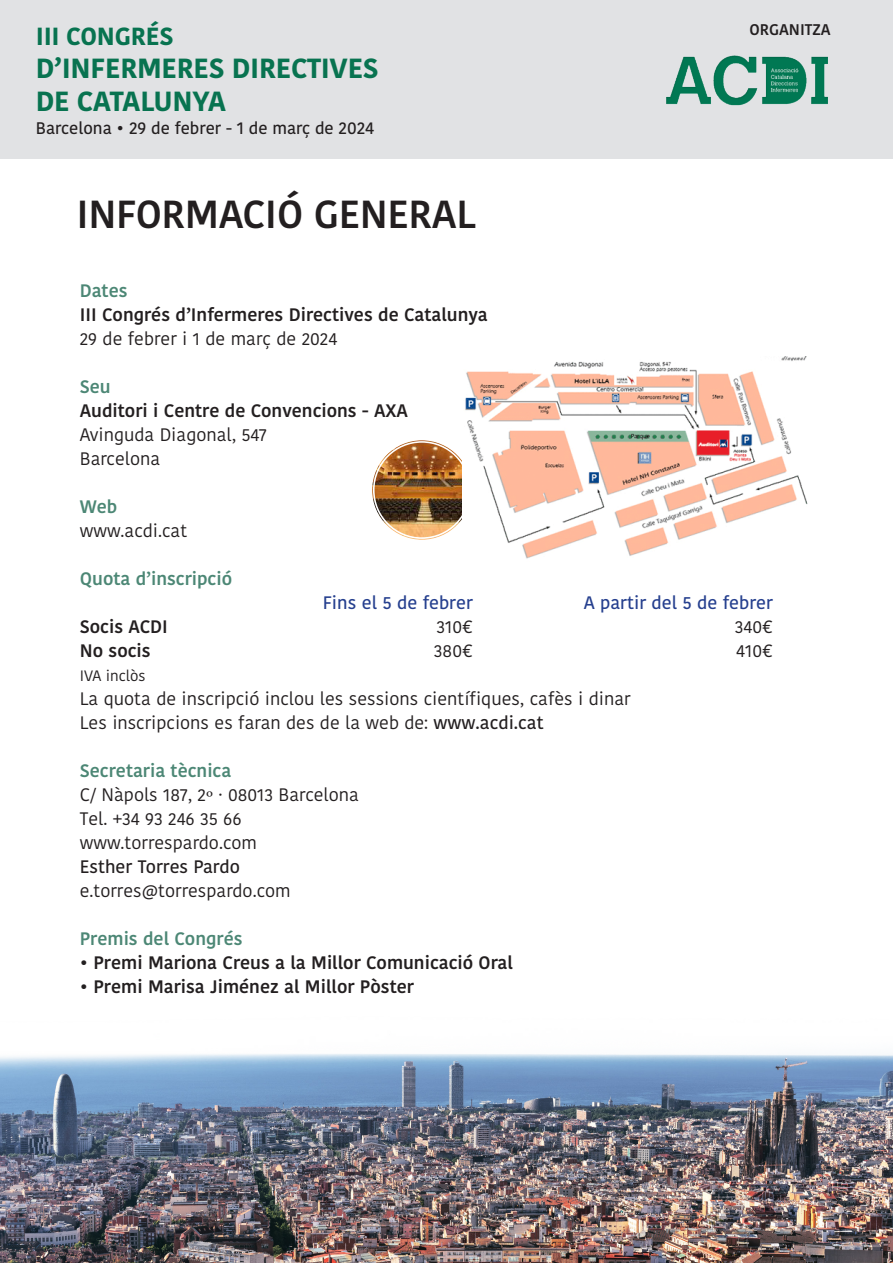
<style>
.page{position:relative;width:893px;height:1263px;background:#fff}
.page>*{position:absolute;margin:0;border:0;box-sizing:border-box;transform-origin:0 0}
.t1{font:600 39px "Kohinoor Devanagari";letter-spacing:-.01em;color:#231f20}
.t2{font:700 27.6px/33.2px "Kohinoor Devanagari";letter-spacing:-.01em;color:#087350}
.t3{font:700 24.75px "Kohinoor Devanagari";letter-spacing:-.01em;color:#087350}
.t4{font:18px "Kohinoor Telugu";color:#231f20}
.t5{font:600 18px "Kohinoor Telugu";color:#231f20}
.t6{font:600 18px "Kohinoor Telugu";color:#4c8775}
.t7{font:500 18px "Kohinoor Telugu";color:#253f8e}
.t8{font:500 18px "Kohinoor Telugu";color:#231f20}
.t9{font:500 16.65px "Kohinoor Devanagari";color:#231f20}
.t10{font:600 15.45px "Kohinoor Devanagari";color:#231f20}
.t11{font:15px "Kohinoor Telugu";color:#231f20}
.s1{font-weight:500}
.s2{font-family:"Adobe Garamond Pro"}
</style>
<div class="page">
<div style="left:0;top:0;width:893px;height:158px;background:#e1e2e4"></div>
<img style="left:667px;top:55px;width:160px;height:51px">
<img style="left:0;top:1054px;width:893px;height:209px">
<img style="left:372px;top:440px;width:99px;height:100px;border-radius:50px">
<div style="left:373px;top:441px;width:98px;height:98px;border:2px solid #fff;border-radius:50%"></div>
<img style="left:463px;top:356px;width:345px;height:203px">
<h3 class="t3" style="left:36px;top:14px;width:139px">III CONGRÉS</h3>
<h2 class="t2" style="left:36px;top:51px;width:345px">D’INFERMERES DIRECTIVES<br>DE CATALUNYA</h2>
<p class="t9" style="left:36px;top:118px;width:340px">Barcelona • 29 de febrer - 1 de març de 2024</p>
<p class="t1" style="left:77px;top:192px;width:401px">INFORMACIÓ GENERAL</p>
<p class="t10" style="left:749px;top:21px;width:83px">ORGANITZA</p>
<p class="t6" style="left:80px;top:280px;width:49px">Dates</p>
<p class="t5" style="left:80px;top:304px;width:409px">III Congrés d’Infermeres Directives de Catalunya</p>
<p class="t4" style="left:80px;top:328px;width:259px">29 de febrer i 1 de març de 2024</p>
<p class="t6" style="left:80px;top:376px;width:32px">Seu</p>
<p class="t5" style="left:80px;top:400px;width:330px">Auditori i Centre de Convencions - AXA</p>
<p class="t4" style="left:80px;top:424px;width:189px">Avinguda Diagonal, 547</p>
<p class="t4" style="left:80px;top:448px;width:82px">Barcelona</p>
<p class="t6" style="left:80px;top:496px;width:39px">Web</p>
<p class="t4" style="left:80px;top:520px;width:109px">www.acdi.cat</p>
<p class="t6" style="left:80px;top:568px;width:154px">Quota d’inscripció</p>
<p class="t7" style="left:323px;top:592px;width:151px">Fins el 5 de febrer</p>
<p class="t7" style="left:584px;top:592px;width:191px">A partir del 5 de febrer</p>
<p class="t5" style="left:80px;top:616px;width:90px">Socis ACDI</p>
<p class="t4" style="left:436px;top:616px;width:38px">310€</p>
<p class="t4" style="left:735px;top:616px;width:40px">340€</p>
<p class="t5" style="left:80px;top:640px;width:72px">No socis</p>
<p class="t4" style="left:434px;top:640px;width:40px">380€</p>
<p class="t4" style="left:736px;top:640px;width:38px">410€</p>
<p class="t11" style="left:80px;top:667px;width:67px">IVA inclòs</p>
<p class="t4" style="left:80px;top:688px;width:552px">La quota de inscripció inclou les sessions científiques, cafès i dinar</p>
<p class="t4" style="left:80px;top:712px;width:465px">Les inscripcions es faran des de la web de: <span class="s1">www.acdi.cat</span></p>
<p class="t6" style="left:80px;top:760px;width:153px">Secretaria tècnica</p>
<p class="t4" style="left:80px;top:784px;width:281px">C/ Nàpols 187, 2<span class="s2">º</span> · 08013 Barcelona</p>
<p class="t4" style="left:80px;top:808px;width:163px">Tel. +34 93 246 35 66</p>
<p class="t4" style="left:80px;top:832px;width:179px">www.torrespardo.com</p>
<p class="t8" style="left:80px;top:856px;width:162px">Esther Torres Pardo</p>
<p class="t4" style="left:80px;top:880px;width:212px">e.torres@torrespardo.com</p>
<p class="t6" style="left:80px;top:928px;width:164px">Premis del Congrés</p>
<p class="t5" style="left:80px;top:952px;width:434px">• Premi Mariona Creus a la Millor Comunicació Oral</p>
<p class="t5" style="left:80px;top:976px;width:336px">• Premi Marisa Jiménez al Millor Pòster</p>
</div>
